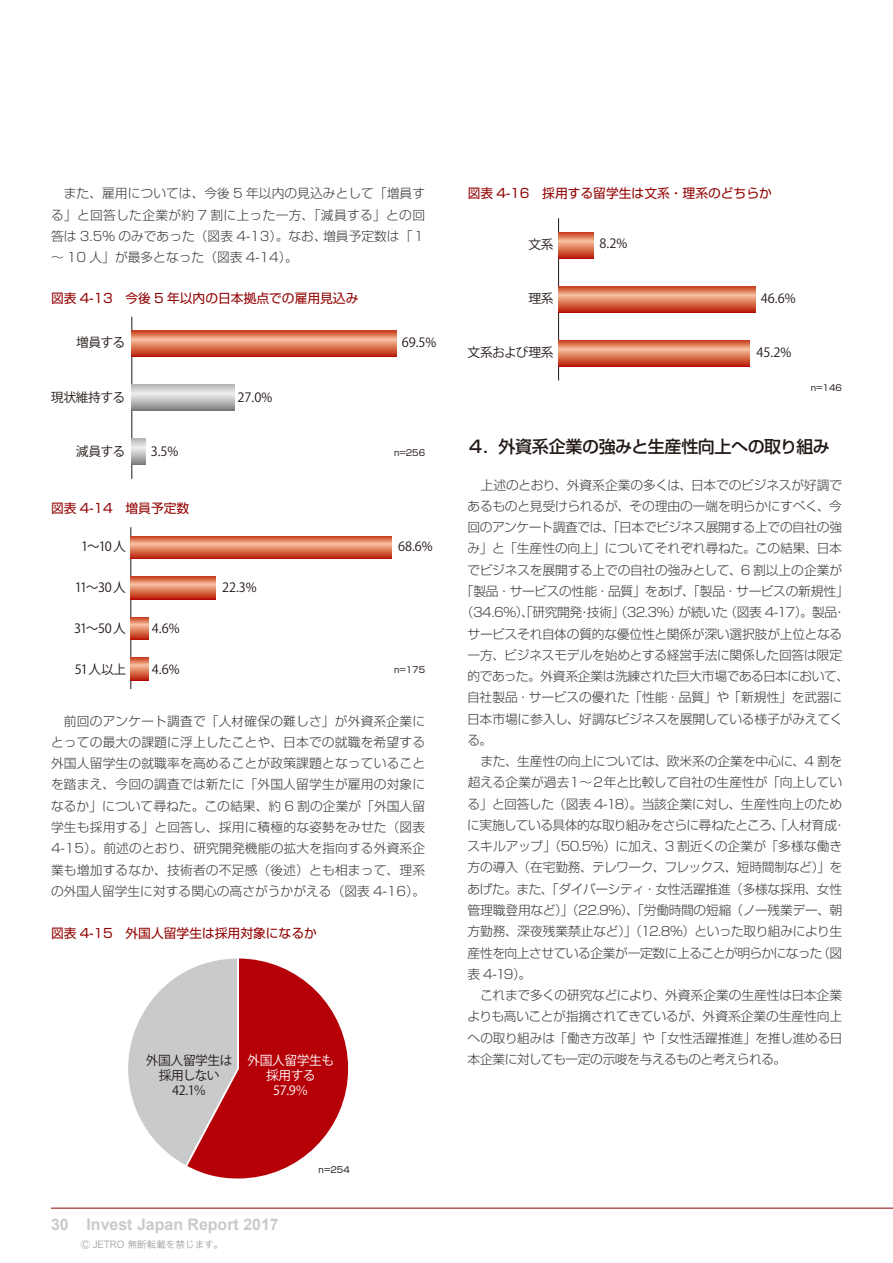
<style>
.page{position:relative;width:893px;height:1263px;background:#fff}
.page>*{position:absolute;margin:0;border:0;box-sizing:border-box;transform-origin:0 0}
.t1{font:500 16.95px "Shin Go Pro";letter-spacing:-.025em;color:#231916}
.t2{font:700 15.9px "Arial";color:#c9cacb}
.t3{font:300 12.75px/21.3px "Shin Go Pro";letter-spacing:-.02em;color:#3f3b3a;text-align:justify}
.t4{font:12.75px/14.9px "Koz Go Pr 6 N Regular 90 pv RKSJ H";letter-spacing:-.03em;color:#231916;text-align:center}
.t5{font:300 12.75px "Shin Go Pro";letter-spacing:-.04em;color:#3f3b3a}
.t6{font:12.75px "Shin Go Pro";color:#920000}
.t7{font:300 12.75px "Shin Go Pro";color:#3f3b3a}
.t8{font:12.75px/14.9px "Koz Go Pr 6 N Regular 90 pv RKSJ H";letter-spacing:-.035em;color:#fff;text-align:center}
.t9{font:9.6px "Hiragino Sans W3";color:#a0a0a1}
.t10{font:8.55px "Shin Go Pro";color:#231916}
</style>
<div class="page">
<hr style="left:51px;top:1208px;width:842px;height:1px;background:#920000">
<hr style="left:131px;top:317px;width:1px;height:162px;background:#231916">
<svg style="left:132px;top:331px;width:264px;height:26px;background:#d97152"></svg>
<svg style="left:132px;top:385px;width:103px;height:26px;background:#bebebf"></svg>
<svg style="left:132px;top:439px;width:13px;height:26px"></svg>
<hr style="left:130px;top:527px;width:1px;height:162px;background:#231916">
<svg style="left:131px;top:536px;width:261px;height:23px;background:#d97051"></svg>
<svg style="left:131px;top:577px;width:85px;height:22px;background:#da7455"></svg>
<svg style="left:131px;top:617px;width:17px;height:23px"></svg>
<svg style="left:131px;top:657px;width:17px;height:23px"></svg>
<svg style="left:128px;top:958px;width:221px;height:221px"></svg>
<hr style="left:558px;top:218px;width:1px;height:162px;background:#231916">
<svg style="left:559px;top:232px;width:34px;height:26px"></svg>
<svg style="left:559px;top:286px;width:197px;height:26px;background:#da7253"></svg>
<svg style="left:559px;top:340px;width:191px;height:26px;background:#da7253"></svg>
<p class="t3" style="left:51px;top:181px;width:376px">　また、雇用については、今後 5 年以内の見込みとして「増員する」と回答した企業が約 7 割に上った一方、「減員する」との回答は 3.5% のみであった（図表 4-13）。なお、増員予定数は「１～ 10 人」が最多となった（図表 4-14）。</p>
<p class="t6" style="left:51px;top:287px;width:309px">図表 4-13　今後 5 年以内の日本拠点での雇用見込み</p>
<p class="t4" style="left:76px;top:335px;width:51px">増員する</p>
<p class="t4" style="left:51px;top:390px;width:76px">現状維持する</p>
<p class="t4" style="left:237px;top:390px;width:36px">27.0%</p>
<p class="t4" style="left:402px;top:335px;width:36px">69.5%</p>
<p class="t4" style="left:76px;top:444px;width:51px">減員する</p>
<p class="t4" style="left:151px;top:444px;width:29px">3.5%</p>
<p class="t10" style="left:394px;top:446px;width:33px">n=256</p>
<p class="t6" style="left:51px;top:498px;width:140px">図表 4-14　増員予定数</p>
<p class="t4" style="left:81px;top:539px;width:46px">1～10 人</p>
<p class="t4" style="left:398px;top:539px;width:36px">68.6%</p>
<p class="t4" style="left:75px;top:580px;width:53px">11～30 人</p>
<p class="t4" style="left:74px;top:621px;width:53px">31～50 人</p>
<p class="t4" style="left:75px;top:662px;width:53px">51人以上</p>
<p class="t4" style="left:222px;top:580px;width:36px">22.3%</p>
<p class="t4" style="left:152px;top:621px;width:29px">4.6%</p>
<p class="t4" style="left:152px;top:662px;width:29px">4.6%</p>
<p class="t10" style="left:394px;top:663px;width:33px">n=175</p>
<p class="t3" style="left:51px;top:709px;width:376px">　前回のアンケート調査で「人材確保の難しさ」が外資系企業にとっての最大の課題に浮上したことや、日本での就職を希望する外国人留学生の就職率を高めることが政策課題となっていることを踏まえ、今回の調査では新たに「外国人留学生が雇用の対象になるか」について尋ねた。この結果、約 6 割の企業が「外国人留学生も採用する」と回答し、採用に積極的な姿勢をみせた（図表4-15）。前述のとおり、研究開発機能の拡大を指向する外資系企業も増加するなか、技術者の不足感（後述）とも相まって、理系の外国人留学生に対する関心の高さがうかがえる（図表 4-16）。</p>
<p class="t6" style="left:51px;top:923px;width:267px">図表 4-15　外国人留学生は採用対象になるか</p>
<p class="t4" style="left:146px;top:1053px;width:88px">外国人留学生は採用しない<br>42.1％</p>
<p class="t8" style="left:247px;top:1053px;width:88px">外国人留学生も採用する<br>57.9％</p>
<p class="t10" style="left:319px;top:1162px;width:33px">n=254</p>
<p class="t2" style="left:51px;top:1214px;width:229px">30 Invest Japan Report 2017</p>
<p class="t9" style="left:81px;top:1236px;width:144px">Ⓒ JETRO 無断転載を禁じます。</p>
<p class="t6" style="left:468px;top:183px;width:306px">図表 4-16　採用する留学生は文系・理系のどちらか</p>
<p class="t4" style="left:528px;top:237px;width:27px">文系</p>
<p class="t4" style="left:600px;top:237px;width:29px">8.2%</p>
<p class="t4" style="left:528px;top:291px;width:27px">理系</p>
<p class="t4" style="left:761px;top:291px;width:36px">46.6%</p>
<p class="t4" style="left:468px;top:345px;width:88px">文系および理系</p>
<p class="t4" style="left:756px;top:345px;width:36px">45.2%</p>
<p class="t10" style="left:811px;top:381px;width:33px">n=146</p>
<h1 class="t1" style="left:467px;top:433px;width:364px">４．外資系企業の強みと生産性向上への取り組み</h1>
<p class="t3" style="left:468px;top:473px;width:376px">　上述のとおり、外資系企業の多くは、日本でのビジネスが好調で</p>
<p class="t3" style="left:467px;top:494px;width:376px">あるものと見受けられるが、その理由の一端を明らかにすべく、今</p>
<p class="t3" style="left:467px;top:515px;width:376px">回のアンケート調査では、「日本でビジネス展開する上での自社の強</p>
<p class="t3" style="left:467px;top:536px;width:376px">み」と「生産性の向上」についてそれぞれ尋ねた。この結果、日本</p>
<p class="t3" style="left:467px;top:558px;width:376px">でビジネスを展開する上での自社の強みとして、6 割以上の企業が</p>
<p class="t3" style="left:461px;top:579px;width:390px">「製品・サービスの性能・品質」をあげ、「製品・サービスの新規性」</p>
<p class="t3" style="left:461px;top:600px;width:387px">（34.6%）、「研究開発・技術」（32.3%）が続いた（図表 4-17）。製品・</p>
<p class="t3" style="left:467px;top:621px;width:376px">サービスそれ自体の質的な優位性と関係が深い選択肢が上位となる</p>
<p class="t3" style="left:468px;top:643px;width:376px">一方、ビジネスモデルを始めとする経営手法に関係した回答は限定</p>
<p class="t3" style="left:467px;top:664px;width:383px">的であった。外資系企業は洗練された巨大市場である日本において、</p>
<p class="t3" style="left:467px;top:685px;width:377px">自社製品・サービスの優れた「性能・品質」や「新規性」を武器に</p>
<p class="t3" style="left:467px;top:706px;width:377px">日本市場に参入し、好調なビジネスを展開している様子がみえてく</p>
<p class="t3" style="left:467px;top:728px;width:26px">る。</p>
<p class="t3" style="left:468px;top:749px;width:376px">　また、生産性の向上については、欧米系の企業を中心に、4 割を</p>
<p class="t3" style="left:468px;top:770px;width:376px">超える企業が過去１～２年と比較して自社の生産性が「向上してい</p>
<p class="t3" style="left:467px;top:791px;width:376px">る」と回答した（図表 4-18）。当該企業に対し、生産性向上のため</p>
<p class="t5" style="left:467px;top:814px;width:380px">に実施している具体的な取り組みをさらに尋ねたところ、「人材育成・</p>
<p class="t7" style="left:467px;top:836px;width:376px">スキルアップ」（50.5%）に加え、3 割近くの企業が「多様な働き</p>
<p class="t3" style="left:468px;top:855px;width:376px">方の導入（在宅勤務、テレワーク、フレックス、短時間制など）」を</p>
<p class="t3" style="left:467px;top:877px;width:376px">あげた。また、「ダイバーシティ・女性活躍推進（多様な採用、女性</p>
<p class="t3" style="left:468px;top:898px;width:376px">管理職登用など）」（22.9%）、「労働時間の短縮（ノー残業デー、朝</p>
<p class="t3" style="left:468px;top:919px;width:376px">方勤務、深夜残業禁止など）」（12.8%）といった取り組みにより生</p>
<p class="t5" style="left:468px;top:942px;width:376px">産性を向上させている企業が一定数に上ることが明らかになった（図</p>
<p class="t3" style="left:468px;top:962px;width:65px">表 4-19）。</p>
<p class="t3" style="left:468px;top:983px;width:376px">　これまで多くの研究などにより、外資系企業の生産性は日本企業</p>
<p class="t3" style="left:467px;top:1004px;width:376px">よりも高いことが指摘されてきているが、外資系企業の生産性向上</p>
<p class="t3" style="left:468px;top:1025px;width:376px">への取り組みは「働き方改革」や「女性活躍推進」を推し進める日</p>
<p class="t5" style="left:468px;top:1048px;width:320px">本企業に対しても一定の示唆を与えるものと考えられる。</p>
</div>
